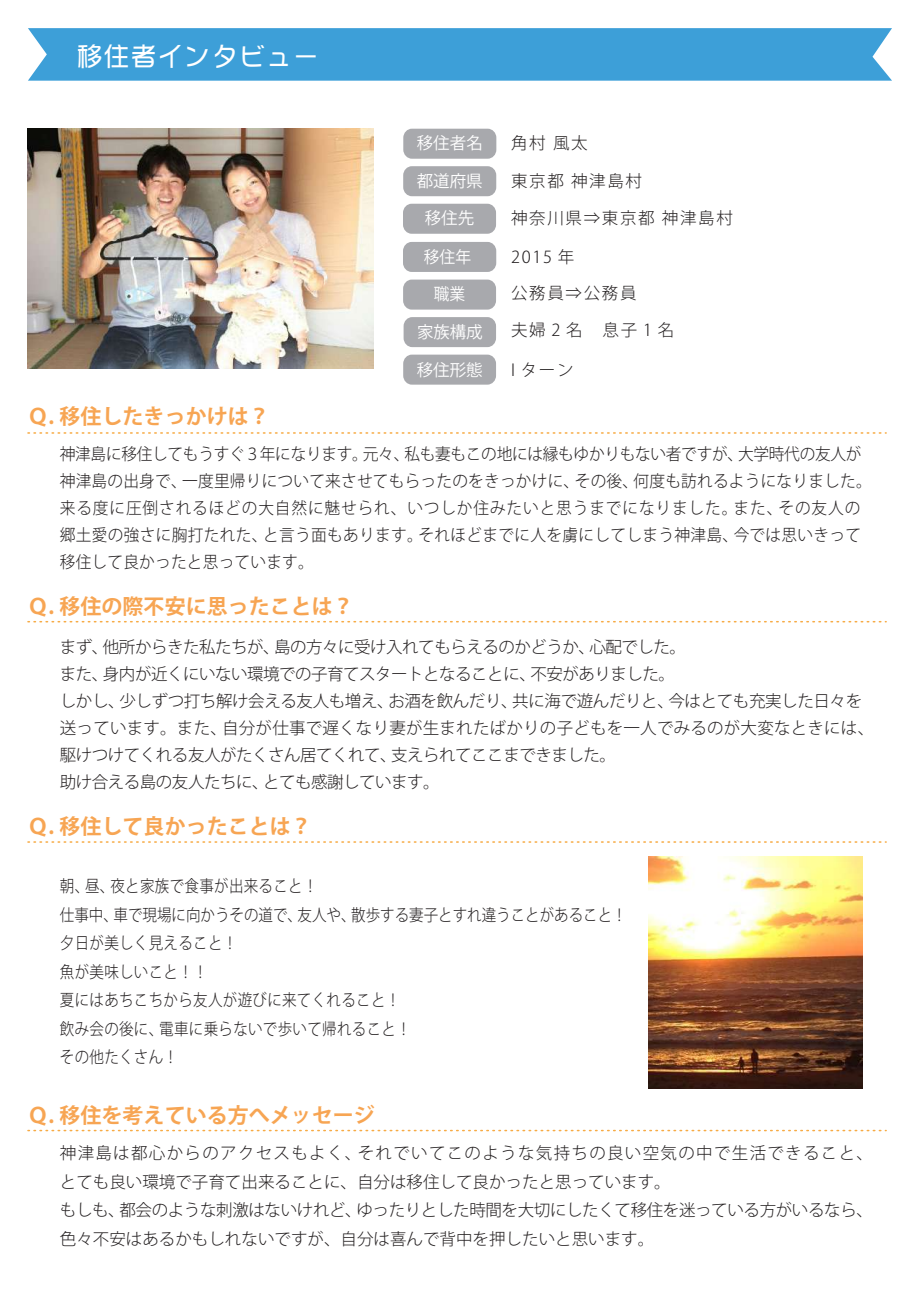
<style>
.page{position:relative;width:919px;height:1289px;background:#fff}
.page>*{position:absolute;margin:0;border:0;box-sizing:border-box;transform-origin:0 0}
.t1{font:27px "DFPOP Mix W4 WINP RKSJ H";color:#fff}
.t2{font:700 21px "Koz Go Pr 6 N";color:#f7a553}
.t3{font:300 16.5px/27px "Koz Go Pr 6 N";letter-spacing:-.03em;color:#231f20}
.t4{font:300 16.5px/27px "Koz Go Pr 6 N";color:#231f20;scale:.95 1}
.t5{font:300 16.5px/28.5px "Koz Go Pr 6 N";color:#231f20}
.t6{font:300 16.5px/28.5px "Koz Go Pr 6 N";letter-spacing:.02em;color:#231f20;scale:.88 1}
.t7{font:300 16.5px/36.2px "Koz Go Pr 6 N";letter-spacing:.1em;color:#231f20}
.t8{font:16.5px "Koz Go Pr 6 N";color:#fff}
.t9{font:16.5px "Koz Go Pr 6 N";color:#fff;scale:.96 1}
.t10{font:16.5px "Koz Go Pr 6 N";color:#fff;scale:.95 1}
</style>
<div class="page">
<div style="left:403px;top:317px;width:93px;height:30px;background:#a8a9ad;border-radius:9px"></div>
<div style="left:403px;top:242px;width:93px;height:30px;background:#a8a9ad;border-radius:9px"></div>
<div style="left:403px;top:279px;width:93px;height:30px;background:#a8a9ad;border-radius:9px"></div>
<div style="left:403px;top:204px;width:93px;height:30px;background:#a8a9ad;border-radius:9px"></div>
<div style="left:403px;top:129px;width:93px;height:30px;background:#a8a9ad;border-radius:9px"></div>
<div style="left:403px;top:166px;width:93px;height:30px;background:#a8a9ad;border-radius:9px"></div>
<div style="left:403px;top:354px;width:93px;height:30px;background:#a8a9ad;border-radius:9px"></div>
<svg style="left:28px;top:621px;width:858px;height:1px"></svg>
<svg style="left:28px;top:432px;width:858px;height:2px"></svg>
<svg style="left:28px;top:841px;width:858px;height:1px"></svg>
<svg style="left:28px;top:1129px;width:858px;height:2px"></svg>
<img style="left:648px;top:856px;width:214px;height:231px">
<div style="left:28px;top:28px;width:864px;height:53px;background:#3d9fd8"></div>
<img style="left:28px;top:129px;width:345px;height:240px">
<h1 class="t1" style="left:76px;top:43px;width:245px">移住者インタビュー</h1>
<p class="t2" style="left:28px;top:404px;width:243px">Ｑ. 移住したきっかけは？</p>
<p class="t8" style="left:417px;top:134px;width:67px">移住者名</p>
<p class="t5" style="left:511px;top:129px;width:78px">角村 風太</p>
<p class="t8" style="left:416px;top:171px;width:67px">都道府県</p>
<p class="t5" style="left:511px;top:167px;width:133px">東京都 神津島村</p>
<p class="t8" style="left:425px;top:209px;width:51px">移住先</p>
<p class="t7" style="left:511px;top:201px;width:223px">神奈川県⇒東京都 神津島村</p>
<p class="t9" style="left:424px;top:247px;width:51px">移住年</p>
<p class="t10" style="left:434px;top:285px;width:35px">職業</p>
<p class="t7" style="left:511px;top:239px;width:127px">2015 年<br>公務員⇒公務員</p>
<p class="t8" style="left:417px;top:322px;width:67px">家族構成</p>
<p class="t8" style="left:416px;top:361px;width:67px">移住形態</p>
<p class="t5" style="left:511px;top:316px;width:165px">夫婦 2 名　息子 1 名</p>
<p class="t5" style="left:511px;top:356px;width:64px">I ターン</p>
<p class="t4" style="left:60px;top:440px;width:856px">神津島に移住してもうすぐ３年になります。元々、私も妻もこの地には縁もゆかりもない者ですが、大学時代の友人が神津島の出身で、一度里帰りについて来させてもらったのをきっかけに、その後、何度も訪れるようになりました。来る度に圧倒されるほどの大自然に魅せられ、いつしか住みたいと思うまでになりました。また、その友人の郷土愛の強さに胸打たれた、と言う面もあります。それほどまでに人を虜にしてしまう神津島、今では思いきって移住して良かったと思っています。</p>
<p class="t2" style="left:28px;top:594px;width:327px">Ｑ. 移住の際不安に思ったことは？</p>
<p class="t3" style="left:60px;top:633px;width:815px">まず、他所からきた私たちが、島の方々に受け入れてもらえるのかどうか、心配でした。<br>また、身内が近くにいない環境での子育てスタートとなることに、不安がありました。<br>しかし、少しずつ打ち解け会える友人も増え、お酒を飲んだり、共に海で遊んだりと、今はとても充実した日々を送っています。また、自分が仕事で遅くなり妻が生まれたばかりの子どもを一人でみるのが大変なときには、駆けつけてくれる友人がたくさん居てくれて、支えられてここまできました。<br>助け合える島の友人たちに、とても感謝しています。</p>
<p class="t2" style="left:28px;top:814px;width:285px">Ｑ. 移住して良かったことは？</p>
<p class="t6" style="left:60px;top:872px;width:645px">朝、昼、夜と家族で食事が出来ること！<br>仕事中、車で現場に向かうその道で、友人や、散歩する妻子とすれ違うことがあること！夕日が美しく見えること！<br>魚が美味しいこと！！　<br>夏にはあちこちから友人が遊びに来てくれること！<br>飲み会の後に、電車に乗らないで歩いて帰れること！<br>その他たくさん！</p>
<p class="t2" style="left:28px;top:1102px;width:348px">Ｑ. 移住を考えている方へメッセージ</p>
<p class="t5" style="left:60px;top:1139px;width:814px">神津島は都心からのアクセスもよく、それでいてこのような気持ちの良い空気の中で生活できること、とても良い環境で子育て出来ることに、自分は移住して良かったと思っています。<br>もしも、都会のような刺激はないけれど、ゆったりとした時間を大切にしたくて移住を迷っている方がいるなら、色々不安はあるかもしれないですが、自分は喜んで背中を押したいと思います。</p>
</div>
